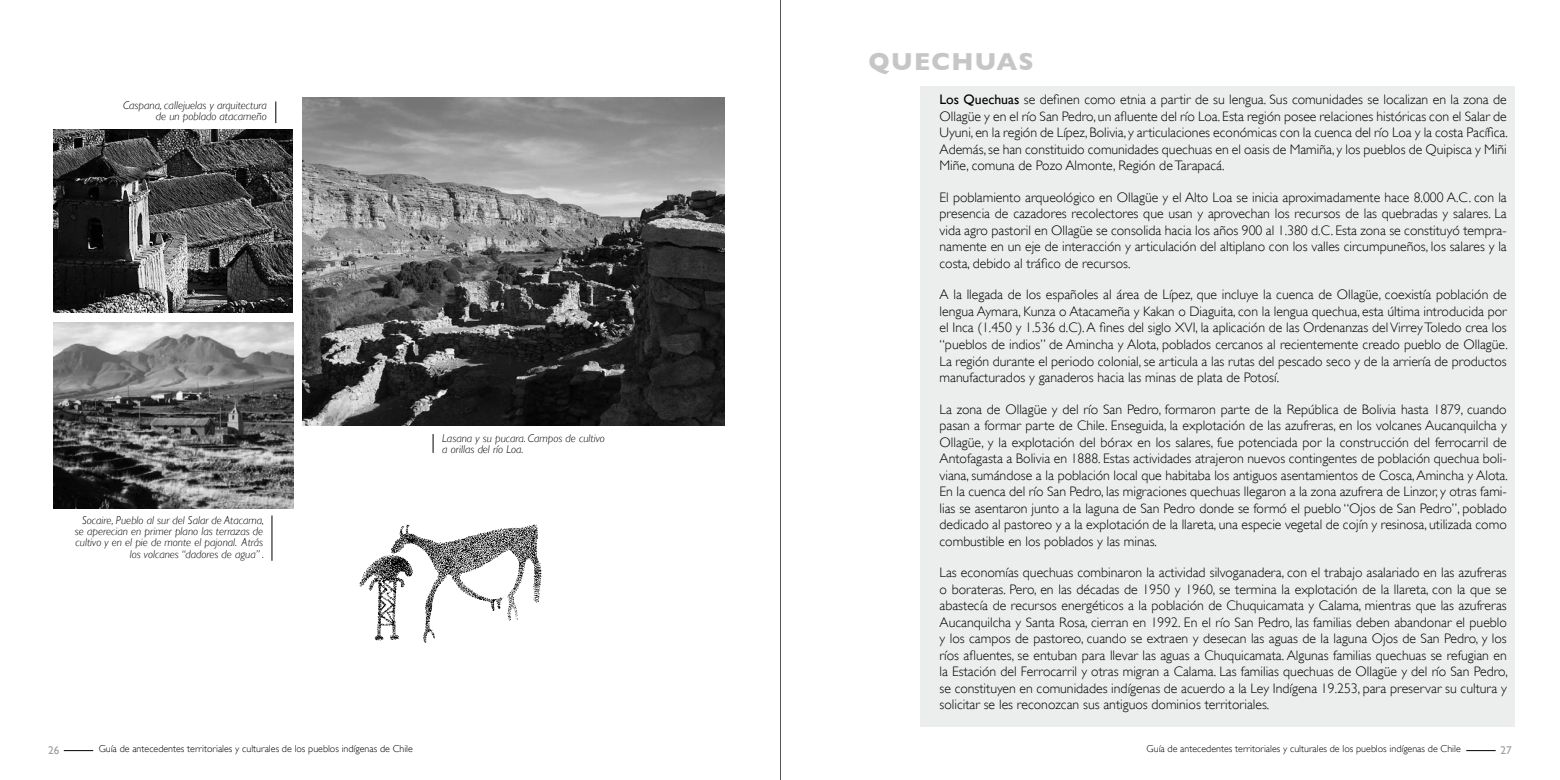
<style>
.page{position:relative;width:1560px;height:780px;background:#fff}
.page>*{position:absolute;margin:0;border:0;box-sizing:border-box;transform-origin:0 0}
.t1{font:700 25px "Gill Sans";letter-spacing:.05em;color:#c5c6c8}
.t2{font:300 13.75px/16.5px "Gill Sans";color:#000;text-align:justify}
.t3{font:italic 300 11.25px/11.2px "Gill Sans";color:#000;text-align:right}
.t4{font:11.25px "Gill Sans";color:#9c9d9f}
.t5{font:300 10px "Gill Sans";color:#000}
.s1{font-weight:400}
</style>
<div class="page">
<svg style="left:64px;top:750px;width:29px;height:1px"></svg>
<hr style="left:1465px;top:750px;width:30px;height:1px;background:#000">
<hr style="left:780px;top:0;width:1px;height:780px;background:#000">
<div style="left:920px;top:86px;width:594px;height:640px;background:#eceded"></div>
<img style="left:302px;top:97px;width:422px;height:328px">
<img style="left:53px;top:130px;width:240px;height:183px">
<img style="left:53px;top:322px;width:240px;height:187px">
<hr style="left:272px;top:515px;width:1px;height:45px;background:#000">
<svg style="left:275px;top:101px;width:1px;height:22px"></svg>
<svg style="left:433px;top:434px;width:1px;height:19px"></svg>
<img style="left:359px;top:524px;width:183px;height:119px">
<p class="t3" style="left:123px;top:100px;width:145px">Caspana, callejuelas y arquitectura de un poblado atacameño</p>
<p class="t3" style="left:75px;top:514px;width:191px">Socaire, Pueblo al sur del Salar de Atacama, se aperecian en primer plano las terrazas de cultivo y en el pie de monte el pajonal. Atrás los volcanes “dadores de agua” .</p>
<p class="t3" style="left:442px;top:432px;width:164px;text-align:left">Lasana y su pucara. Campos de cultivo a orillas del río Loa.</p>
<h1 class="t1" style="left:868px;top:47px;width:167px">QUECH UAS</h1>
<p class="t2" style="left:939px;top:91px;width:570px"><span class="s1">Los Quechuas</span> se definen como etnia a partir de su lengua. Sus comunidades se localizan en la zona de Ollagüe y en el río San Pedro, un afluente del río Loa. Esta región posee relaciones históricas con el Salar de Uyuni, en la región de Lípez, Bolivia, y articulaciones económicas con la cuenca del río Loa y la costa Pacífica.<br>Además, se han constituido comunidades quechuas en el oasis de Mamiña, y los pueblos de Quipisca y Miñi Miñe, comuna de Pozo Almonte, Región de Tarapacá.</p>
<p class="t2" style="left:939px;top:189px;width:568px">El poblamiento arqueológico en Ollagüe y el Alto Loa se inicia aproximadamente hace 8.000 A.C. con la presencia de cazadores recolectores que usan y aprovechan los recursos de las quebradas y salares. La vida agro pastoril en Ollagüe se consolida hacia los años 900 al 1.380 d.C. Esta zona se constituyó tempra&shy;namente en un eje de interacción y articulación del altiplano con los valles circumpuneños, los salares y la costa, debido al tráfico de recursos.</p>
<p class="t2" style="left:939px;top:286px;width:570px">A la llegada de los españoles al área de Lípez, que incluye la cuenca de Ollagüe, coexistía población de lengua Aymara, Kunza o Atacameña y Kakan o Diaguita, con la lengua quechua, esta última introducida por el Inca (1.450 y 1.536 d.C). A fines del siglo XVI, la aplicación de las Ordenanzas del Virrey Toledo crea los “pueblos de indios” de Amincha y Alota, poblados cercanos al recientemente creado pueblo de Ollagüe.<br>La región durante el periodo colonial, se articula a las rutas del pescado seco y de la arriería de productos manufacturados y ganaderos hacia las minas de plata de Potosí.</p>
<p class="t2" style="left:939px;top:400px;width:570px">La zona de Ollagüe y del río San Pedro, formaron parte de la República de Bolivia hasta 1879, cuando pasan a formar parte de Chile. Enseguida, la explotación de las azufreras, en los volcanes Aucanquilcha y Ollagüe, y la explotación del bórax en los salares, fue potenciada por la construcción del ferrocarril de Antofagasta a Bolivia en 1888. Estas actividades atrajeron nuevos contingentes de población quechua boli&shy;viana, sumándose a la población local que habitaba los antiguos asentamientos de Cosca, Amincha y Alota.<br>En la cuenca del río San Pedro, las migraciones quechuas llegaron a la zona azufrera de Linzor, y otras fami&shy;lias se asentaron junto a la laguna de San Pedro donde se formó el pueblo “Ojos de San Pedro”, poblado dedicado al pastoreo y a la explotación de la llareta, una especie vegetal de cojín y resinosa, utilizada como combustible en los poblados y las minas.</p>
<p class="t2" style="left:939px;top:564px;width:570px">Las economías quechuas combinaron la actividad silvoganadera, con el trabajo asalariado en las azufreras o borateras. Pero, en las décadas de 1950 y 1960, se termina la explotación de la llareta, con la que se abastecía de recursos energéticos a la población de Chuquicamata y Calama, mientras que las azufreras Aucanquilcha y Santa Rosa, cierran en 1992. En el río San Pedro, las familias deben abandonar el pueblo y los campos de pastoreo, cuando se extraen y desecan las aguas de la laguna Ojos de San Pedro, y los ríos afluentes, se entuban para llevar las aguas a Chuquicamata. Algunas familias quechuas se refugian en la Estación del Ferrocarril y otras migran a Calama. Las familias quechuas de Ollagüe y del río San Pedro, se constituyen en comunidades indígenas de acuerdo a la Ley Indígena 19.253, para preservar su cultura y solicitar se les reconozcan sus antiguos dominios territoriales.</p>
<p class="t4" style="left:48px;top:743px;width:13px">26</p>
<p class="t5" style="left:99px;top:743px;width:316px">Guía de antecedentes territoriales y culturales de los pueblos indígenas de Chile</p>
<p class="t5" style="left:1146px;top:743px;width:316px">Guía de antecedentes territoriales y culturales de los pueblos indígenas de Chile</p>
<p class="t4" style="left:1500px;top:743px;width:13px">27</p>
</div>
